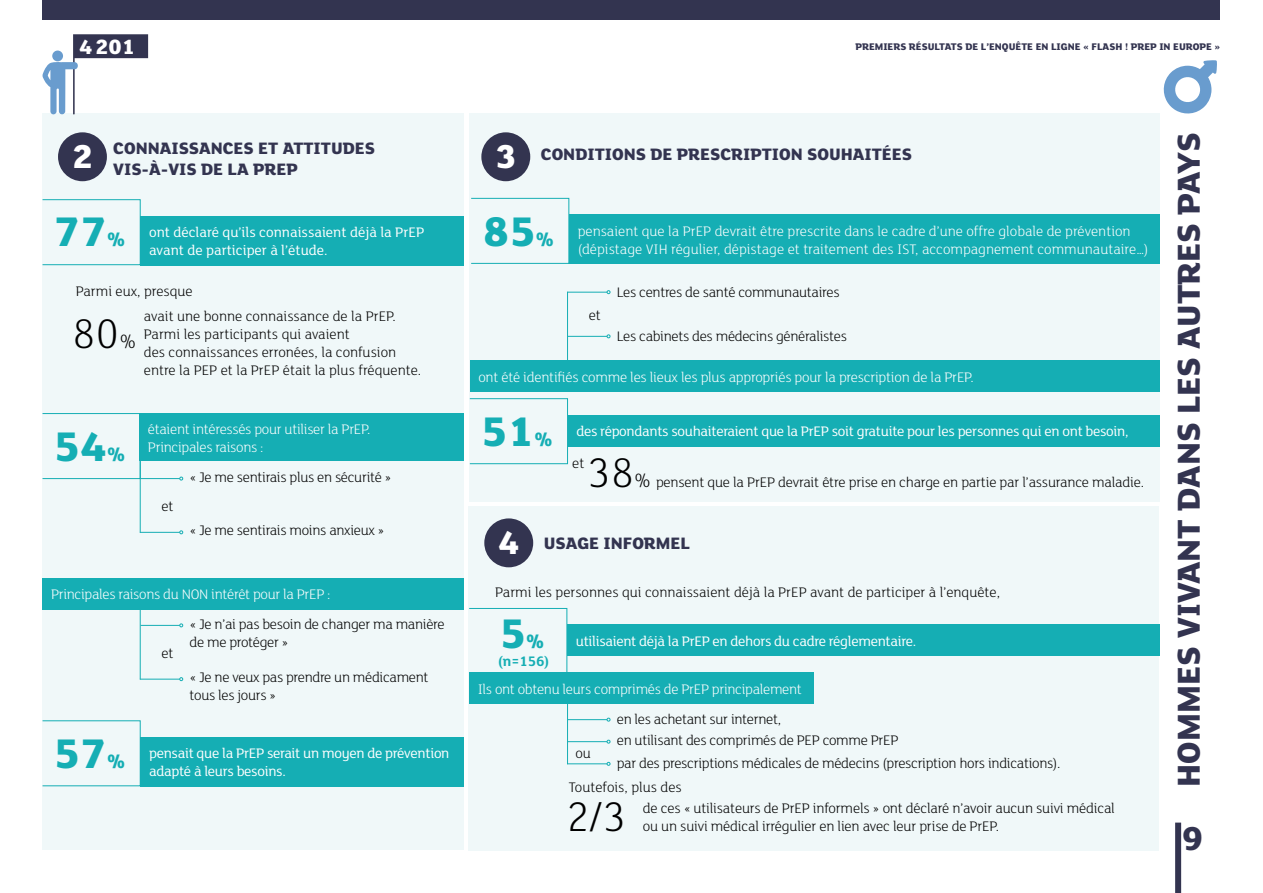
<style>
.page{position:relative;width:1263px;height:893px;background:#fff}
.page>*{position:absolute;margin:0;border:0;box-sizing:border-box;transform-origin:0 0}
.t1{font:800 45px "FS Lola";color:#15aeb4}
.t2{font:300 45px "FS Lola";color:#000}
.t3{font:800 36px "FS Lola";color:#333450}
.t4{font:800 34.5px "FS Lola";color:#333450}
.t5{font:800 22.5px "FS Lola";color:#fff}
.t6{font:800 18px/21.6px "FS Lola";color:#333450}
.t7{font:300 15px/18px "FS Lola";letter-spacing:-.01em;color:#000}
.t8{font:300 15px/18px "FS Lola";letter-spacing:-.015em;color:#fff}
.t9{font:15px/18px "FS Lola";letter-spacing:-.02em;color:#fff}
.t10{font:15px/18px "FS Lola";color:#fff}
.t11{font:700 15px "FS Lola";color:#15aeb4}
.t12{font:800 10.5px "FS Lola";color:#333450}
.s1{font-size:36px;color:#fff}
.s2{font-size:21px}
</style>
<div class="page">
<div style="left:1175px;top:823px;width:6px;height:70px;background:#333450"></div>
<div style="left:43px;top:0;width:1177px;height:20px;background:#333450"></div>
<div style="left:43px;top:113px;width:421px;height:737px;background:#f0f8f9"></div>
<div style="left:469px;top:113px;width:690px;height:389px;background:#f0f8f9"></div>
<svg style="left:43px;top:34px;width:105px;height:80px"></svg>
<div style="left:469px;top:506px;width:690px;height:344px;background:#f0f8f9"></div>
<div style="left:484px;top:518px;width:49px;height:49px;background:#333450;border-radius:50%"></div>
<div style="left:481px;top:132px;width:49px;height:49px;background:#333450;border-radius:50%"></div>
<div style="left:58px;top:132px;width:49px;height:49px;background:#333450;border-radius:50%"></div>
<hr style="left:140px;top:608px;width:1px;height:71px;background:#15aeb4">
<hr style="left:141px;top:625px;width:39px;height:1px;background:#15aeb4">
<svg style="left:179px;top:623px;width:4px;height:4px"></svg>
<hr style="left:140px;top:679px;width:40px;height:1px;background:#15aeb4">
<svg style="left:179px;top:677px;width:4px;height:4px"></svg>
<div style="left:43px;top:578px;width:421px;height:31px;background:#15aeb4"></div>
<hr style="left:567px;top:292px;width:1px;height:75px;background:#15aeb4">
<hr style="left:568px;top:336px;width:39px;height:1px;background:#15aeb4">
<hr style="left:567px;top:292px;width:40px;height:1px;background:#15aeb4">
<hr style="left:567px;top:702px;width:1px;height:62px;background:#15aeb4">
<hr style="left:568px;top:719px;width:39px;height:1px;background:#15aeb4">
<hr style="left:568px;top:741px;width:39px;height:1px;background:#15aeb4">
<hr style="left:567px;top:763px;width:40px;height:1px;background:#15aeb4">
<div style="left:470px;top:361px;width:689px;height:31px;background:#15aeb4"></div>
<div style="left:469px;top:673px;width:345px;height:31px;background:#15aeb4"></div>
<div style="left:141px;top:216px;width:323px;height:49px;background:#15aeb4"></div>
<div style="left:42px;top:199px;width:99px;height:66px;border:1px solid #15aeb4"></div>
<div style="left:569px;top:215px;width:590px;height:49px;background:#15aeb4"></div>
<div style="left:471px;top:198px;width:98px;height:66px;border:1px solid #15aeb4"></div>
<hr style="left:140px;top:461px;width:1px;height:72px;background:#15aeb4">
<hr style="left:141px;top:478px;width:39px;height:1px;background:#15aeb4">
<hr style="left:140px;top:532px;width:40px;height:1px;background:#15aeb4">
<svg style="left:179px;top:530px;width:4px;height:4px"></svg>
<div style="left:139px;top:413px;width:325px;height:48px;background:#15aeb4"></div>
<div style="left:42px;top:413px;width:99px;height:66px;border:1px solid #15aeb4"></div>
<div style="left:141px;top:737px;width:323px;height:49px;background:#15aeb4"></div>
<div style="left:568px;top:415px;width:591px;height:31px;background:#15aeb4"></div>
<div style="left:469px;top:398px;width:99px;height:66px;border:1px solid #15aeb4"></div>
<div style="left:567px;top:625px;width:592px;height:31px;background:#15aeb4"></div>
<div style="left:469px;top:608px;width:98px;height:66px;border:1px solid #15aeb4"></div>
<svg style="left:1163px;top:60px;width:54px;height:54px"></svg>
<h3 class="t5" style="left:79px;top:31px;width:57px">4201</h3>
<p class="t12" style="left:855px;top:40px;width:366px">PREMIERS RÉSULTATS DE L’ENQUÊTE EN LIGNE « FLASH ! PREP IN EUROPE »</p>
<p class="t6" style="left:72px;top:136px;width:305px;text-indent:41px">CONNAISSANCES ET ATTITUDES<br><sup>2</sup> VIS-À-VIS DE LA PREP</p>
<p class="t6" style="left:495px;top:143px;width:418px"><span class="s1">3</span> CONDITIONS DE PRESCRIPTION SOUHAITÉES</p>
<h1 class="t1" style="left:54px;top:200px;width:73px">77<span class="s2">%</span></h1>
<p class="t10" style="left:149px;top:223px;width:277px">ont déclaré qu’ils connaissaient déjà la PrEP avant de participer à l’étude.</p>
<h1 class="t1" style="left:482px;top:200px;width:73px">85<span class="s2">%</span></h1>
<p class="t8" style="left:578px;top:221px;width:572px">pensaient que la PrEP devrait être prescrite dans le cadre d’une offre globale de prévention (dépistage VIH régulier, dépistage et traitement des IST, accompagnement communautaire…)</p>
<p class="t7" style="left:76px;top:282px;width:119px">Parmi eux, presque</p>
<h1 class="t2" style="left:72px;top:304px;width:66px">80<span class="s2">%</span></h1>
<p class="t7" style="left:144px;top:307px;width:279px">avait une bonne connaissance de la PrEP.<br>Parmi les participants qui avaient<br>des connaissances erronées, la confusion entre la PEP et la PrEP était la plus fréquente.</p>
<h1 class="t1" style="left:54px;top:415px;width:73px">54<span class="s2">%</span></h1>
<p class="t8" style="left:148px;top:419px;width:224px">étaient intéressés pour utiliser la PrEP.<br>Principales raisons :</p>
<p class="t7" style="left:162px;top:497px;width:13px">et</p>
<p class="t7" style="left:189px;top:468px;width:204px">« Je me sentirais plus en sécurité »</p>
<p class="t7" style="left:189px;top:521px;width:196px">« Je me sentirais moins anxieux »</p>
<p class="t8" style="left:51px;top:585px;width:281px">Principales raisons du NON intérêt pour la PrEP :</p>
<p class="t7" style="left:162px;top:644px;width:13px">et</p>
<p class="t7" style="left:189px;top:615px;width:257px">« Je n’ai pas besoin de changer ma manière de me protéger »</p>
<p class="t7" style="left:189px;top:667px;width:241px">« Je ne veux pas prendre un médicament tous les jours »</p>
<h1 class="t1" style="left:54px;top:722px;width:73px">57<span class="s2">%</span></h1>
<p class="t9" style="left:149px;top:744px;width:302px">pensait que la PrEP serait un moyen de prévention adapté à leurs besoins.</p>
<p class="t7" style="left:589px;top:306px;width:13px">et</p>
<p class="t7" style="left:617px;top:282px;width:224px">Les centres de santé communautaires</p>
<p class="t7" style="left:617px;top:326px;width:232px">Les cabinets des médecins généralistes</p>
<p class="t8" style="left:478px;top:368px;width:497px">ont été identifiés comme les lieux les plus appropriés pour la prescription de la PrEP.</p>
<h1 class="t1" style="left:481px;top:400px;width:73px">51<span class="s2">%</span></h1>
<p class="t9" style="left:576px;top:422px;width:554px">des répondants souhaiteraient que la PrEP soit gratuite pour les personnes qui en ont besoin,</p>
<p class="t7" style="left:572px;top:453px;width:14px">et</p>
<h1 class="t2" style="left:587px;top:443px;width:66px">38<span class="s2">%</span></h1>
<p class="t7" style="left:656px;top:472px;width:490px">pensent que la PrEP devrait être prise en charge en partie par l’assurance maladie.</p>
<p class="t6" style="left:498px;top:531px;width:193px"><span class="s1">4</span> USAGE INFORMEL</p>
<p class="t7" style="left:495px;top:582px;width:506px">Parmi les personnes qui connaissaient déjà la PrEP avant de participer à l’enquête,</p>
<h1 class="t1" style="left:499px;top:603px;width:47px">5<span class="s2">%</span></h1>
<p class="t11" style="left:498px;top:651px;width:53px">(n=156)</p>
<p class="t9" style="left:576px;top:631px;width:342px">utilisaient déjà la PrEP en dehors du cadre réglementaire.</p>
<p class="t8" style="left:478px;top:680px;width:326px">Ils ont obtenu leurs comprimés de PrEP principalement</p>
<p class="t7" style="left:576px;top:743px;width:17px">ou</p>
<p class="t7" style="left:617px;top:707px;width:445px;line-height:22.2px">en les achetant sur internet,<br>en utilisant des comprimés de PEP comme PrEP<br>par des prescriptions médicales de médecins (prescription hors indications).</p>
<p class="t7" style="left:569px;top:778px;width:115px">Toutefois, plus des</p>
<h1 class="t2" style="left:566px;top:787px;width:62px">2/3</h1>
<p class="t7" style="left:643px;top:799px;width:474px">de ces « utilisateurs de PrEP informels » ont déclaré n’avoir aucun suivi médical ou un suivi médical irrégulier en lien avec leur prise de PrEP.</p>
<h3 class="t4" style="left:1164px;top:787px;width:656px;rotate:-90deg">HOMMES VIVANT DANS LES AUTRES PAYS</h3>
<h2 class="t3" style="left:1182px;top:814px;width:23px">9</h2>
</div>
